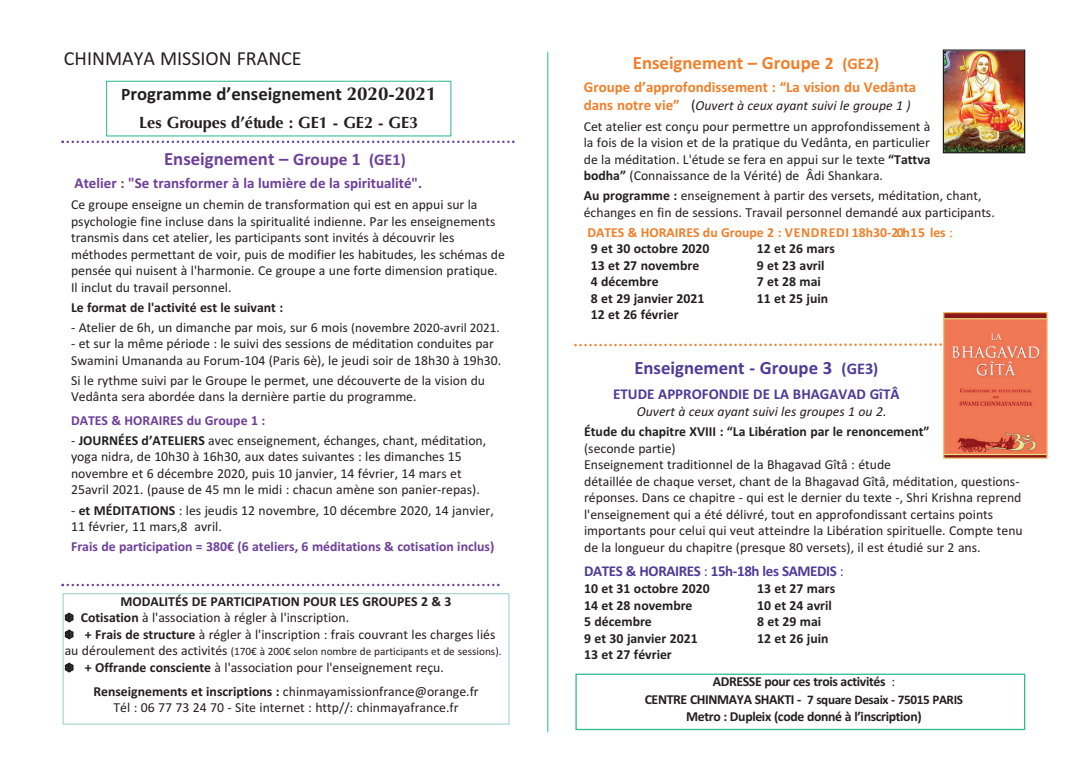
<style>
.page{position:relative;width:1088px;height:780px;background:#fff}
.page>*{position:absolute;margin:0;border:0;box-sizing:border-box;transform-origin:0 0}
.t1{font:20px "Calibri";color:#231f20}
.t2{font:700 18.75px "Calibri";color:#231f20}
.t3{font:700 18.75px "Calibri";color:#6d3f98}
.t4{font:700 18.75px "Calibri";color:#f07f2a}
.t5{font:700 18.75px "Calibri";color:#4d3c98}
.t6{font:700 16.25px "Optima";color:#231f20}
.t7{font:700 15px "Calibri";color:#6d3f98}
.t8{font:700 15px "Calibri";color:#f07f2a}
.t9{font:700 15px "Calibri";letter-spacing:-.025em;color:#4d3c98}
.t10{font:700 15px "Calibri";color:#4d3c98}
.t11{font:13.75px/16.5px "Calibri";color:#231f20}
.t12{font:700 13.75px "Calibri";color:#231f20}
.t13{font:700 13.75px "Calibri";color:#6d3f98}
.t14{font:700 13.75px "Calibri";letter-spacing:-.025em;color:#231f20}
.t15{font:700 13.75px/16.5px "Calibri";color:#f07f2a}
.t16{font:italic 13.75px "Calibri";color:#231f20}
.t17{font:700 13.12px "Calibri";letter-spacing:-.025em;color:#231f20}
.t18{font:11.25px "Calibri";color:#231f20}
.s1{font-size:17.5px}
.s2{font-size:16.25px}
.s3{font-weight:700;font-size:15px;color:#f07f2a}
.s4{font-size:15px}
.s5{font-style:italic}
.s6{font-weight:700}
.s7{font-weight:400}
.s8{color:#231f20}
.s9{font-family:"Optima"}
.s10{font-size:13.12px}
.s11{font-size:13.75px}
</style>
<div class="page">
<div style="left:63px;top:593px;width:446px;height:131px;border:1px solid #95d1ba"></div>
<div style="left:106px;top:81px;width:345px;height:55px;border:1px solid #29b991"></div>
<svg style="left:61px;top:583px;width:438px;height:3px"></svg>
<hr style="left:548px;top:52px;width:1px;height:680px;background:#29b991">
<svg style="left:61px;top:140px;width:453px;height:3px"></svg>
<svg style="left:574px;top:343px;width:368px;height:4px"></svg>
<img style="left:945px;top:314px;width:100px;height:142px">
<div style="left:943px;top:312px;width:104px;height:146px;border:1px solid #eeb569"></div>
<img style="left:945px;top:51px;width:78px;height:100px">
<div style="left:943px;top:49px;width:82px;height:104px;border:1px solid #231f20"></div>
<div style="left:575px;top:673px;width:450px;height:57px;border:1px solid #29b991"></div>
<h1 class="t1" style="left:64px;top:46px;width:239px">CHINMAYA MISSION FRANCE</h1>
<h2 class="t4" style="left:633px;top:51px;width:248px">Enseignement – Groupe <span class="s1">2</span> <span class="s2">(GE2)</span></h2>
<p class="t8" style="left:584px;top:78px;width:334px">Groupe d’approfondissement : “La vision du Vedânta</p>
<p class="t11" style="left:584px;top:95px;width:348px;line-height:20.6px"><span class="s3">dans notre vie”</span> <span class="s4">(</span><span class="s5">Ouvert à ceux ayant suivi le groupe 1 )<br></span>Cet atelier est conçu pour permettre un approfondissement à</p>
<p class="t11" style="left:584px;top:134px;width:348px;text-align:justify">la fois de la vision et de la pratique du Vedânta, en particulier de la méditation. L'étude se fera en appui sur le texte <span class="s6">“Tattva bodha”</span> (Connaissance de la Vérité) de Âdi Shankara.</p>
<p class="t11" style="left:584px;top:187px;width:412px"><span class="s6">Au programme :</span> enseignement à partir des versets, méditation, chant, échanges en fin de sessions. Travail personnel demandé aux participants.</p>
<p class="t15" style="left:587px;top:224px;width:367px">DATES &amp; HORAIRES du Groupe 2 : VENDREDI 18h30-20h15 les <span class="s7">:<br></span><span class="s8">9 et 30 octobre 2020</span></p>
<h2 class="t2" style="left:121px;top:83px;width:317px"><span class="s1">P</span>rogramme d’enseignement <span class="s9">2020-2021</span></h2>
<p class="t6" style="left:139px;top:113px;width:281px">Les Groupes d’étude : GE1 - GE2 - GE3</p>
<h2 class="t3" style="left:164px;top:148px;width:243px">Enseignement – <span class="s1">Groupe 1</span> <span class="s2">(GE1)</span></h2>
<p class="t7" style="left:75px;top:174px;width:349px">Atelier : "Se transformer à la lumière de la spiritualité".</p>
<p class="t11" style="left:71px;top:196px;width:435px">Ce groupe enseigne un chemin de transformation qui est en appui sur la psychologie fine incluse dans la spiritualité indienne. Par les enseignements transmis dans cet atelier, les participants sont invités à découvrir les méthodes permettant de voir, puis de modifier les habitudes, les schémas de pensée qui nuisent à l'harmonie. Ce groupe a une forte dimension pratique.<br>Il inclut du travail personnel.</p>
<p class="t12" style="left:71px;top:299px;width:214px">Le format de l'activité est le suivant :</p>
<p class="t11" style="left:71px;top:319px;width:430px">- Atelier de 6h, un dimanche par mois, sur 6 mois <span class="s10">(novembre 2020-avril 2021.</span></p>
<p class="t11" style="left:71px;top:335px;width:432px">- et sur la même période : le suivi des sessions de méditation conduites par<br>Swamini Umananda au Forum-104 (Paris 6è), le jeudi soir de 18h30 à 19h30.</p>
<p class="t11" style="left:71px;top:372px;width:416px">Si le rythme suivi par le Groupe le permet, une découverte de la vision du<br>Vedânta sera abordée dans la dernière partie du programme.</p>
<p class="t13" style="left:71px;top:412px;width:196px">DATES &amp; HORAIRES du Groupe 1 :</p>
<p class="t11" style="left:71px;top:432px;width:417px">- <span class="s6">JOURNÉES d’ATELIERS</span> avec enseignement, échanges, chant, méditation, yoga nidra, de 10h30 à 16h30, aux dates suivantes : les dimanches 15 novembre et 6 décembre 2020, puis 10 janvier, 14 février, 14 mars et 25avril 2021. (pause de 45 mn le midi : chacun amène son panier-repas).</p>
<p class="t11" style="left:71px;top:501px;width:424px">- <span class="s6">et MÉDITATIONS</span> : les jeudis 12 novembre, 10 décembre 2020, 14 janvier,<br>11 février, 11 mars,8 avril.</p>
<p class="t13" style="left:71px;top:538px;width:425px">Frais de participation = 380€ (6 ateliers, 6 méditations &amp; cotisation inclus)</p>
<p class="t12" style="left:757px;top:240px;width:80px">12 et 26 mars</p>
<p class="t12" style="left:591px;top:257px;width:110px">13 et 27 novembre</p>
<p class="t12" style="left:757px;top:257px;width:69px">9 et 23 avril</p>
<p class="t12" style="left:591px;top:273px;width:69px">4 décembre</p>
<p class="t12" style="left:757px;top:273px;width:66px">7 et 28 mai</p>
<p class="t12" style="left:591px;top:290px;width:115px">8 et 29 janvier 2021</p>
<p class="t12" style="left:757px;top:290px;width:73px">11 et 25 juin</p>
<p class="t12" style="left:591px;top:306px;width:89px">12 et 26 février</p>
<h2 class="t5" style="left:634px;top:357px;width:245px">Enseignement - Groupe 3 <span class="s2">(GE3)</span></h2>
<p class="t10" style="left:613px;top:384px;width:288px">ETUDE APPROFONDIE DE LA BHAGAVAD GîTÂ</p>
<p class="t16" style="left:637px;top:403px;width:251px">Ouvert à ceux ayant suivi les groupes 1 ou 2.</p>
<p class="t12" style="left:584px;top:423px;width:347px">Étude du chapitre XVIII : “La Libération par le renoncement”</p>
<p class="t11" style="left:584px;top:439px;width:440px">(seconde partie)<br>Enseignement traditionnel de la Bhagavad Gîtâ : étude<br>détaillée de chaque verset, chant de la Bhagavad Gîtâ, méditation, questions&shy;réponses. Dans ce chapitre - qui est le dernier du texte -, Shri Krishna reprend l'enseignement qui a été délivré, tout en approfondissant certains points importants pour celui qui veut atteindre la Libération spirituelle. Compte tenu de la longueur du chapitre (presque 80 versets), il est étudié sur 2 ans.</p>
<p class="t9" style="left:584px;top:562px;width:261px">DATES &amp; HORAIRES <span class="s7">:</span> 15h-18h les SAMEDIS <span class="s7">:</span></p>
<p class="t12" style="left:584px;top:580px;width:127px">10 et 31 octobre 2020</p>
<p class="t12" style="left:757px;top:580px;width:80px">13 et 27 mars</p>
<p class="t12" style="left:584px;top:597px;width:110px">14 et 28 novembre</p>
<p class="t12" style="left:757px;top:597px;width:76px">10 et 24 avril</p>
<p class="t12" style="left:584px;top:613px;width:69px">5 décembre</p>
<p class="t12" style="left:757px;top:613px;width:66px">8 et 29 mai</p>
<p class="t12" style="left:584px;top:630px;width:115px">9 et 30 janvier 2021</p>
<p class="t12" style="left:757px;top:630px;width:73px">12 et 26 juin</p>
<p class="t12" style="left:584px;top:646px;width:89px">13 et 27 février</p>
<p class="t14" style="left:713px;top:673px;width:184px">ADRESSE pour ces trois activités <span class="s7">:</span></p>
<p class="t17" style="left:645px;top:691px;width:320px"><span class="s11">CENTRE CHINMAYA SHAKTI -</span> 7 square Desaix - 75015 PARIS</p>
<p class="t14" style="left:686px;top:708px;width:237px">Metro : Dupleix (code donné à l’inscription)</p>
<p class="t12" style="left:120px;top:593px;width:333px">MODALITÉS DE PARTICIPATION POUR LES GROUPES 2 &amp; 3</p>
<p class="t11" style="left:81px;top:609px;width:270px"><span class="s6">Cotisation</span> à l'association à régler à l'inscription.</p>
<p class="t11" style="left:85px;top:625px;width:412px"><span class="s6">+ Frais de structure</span> à régler à l'inscription : frais couvrant les charges liés</p>
<p class="t18" style="left:65px;top:644px;width:438px"><span class="s11">au déroulement des activités</span> (170€ à 200€ selon nombre de participants et de sessions).</p>
<p class="t11" style="left:93px;top:655px;width:387px;line-height:23.6px;text-indent:-8px"><span class="s6">+ Offrande consciente</span> à l'association pour l'enseignement reçu.<br><span class="s6">Renseignements et inscriptions :</span> chinmayamissionfrance@orange.fr</p>
<p class="t11" style="left:114px;top:699px;width:346px">Tél : 06 77 73 24 70 - Site internet : http//: chinmayafrance.fr</p>
</div>
